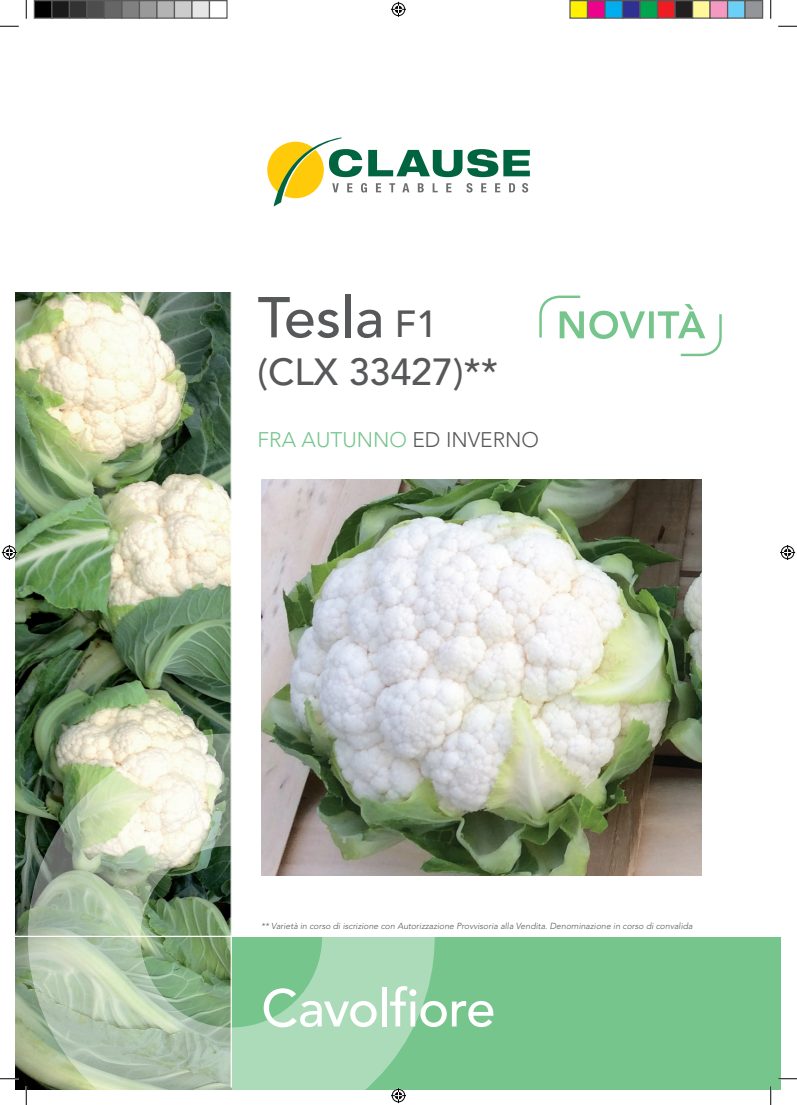
<style>
.page{position:relative;width:797px;height:1105px;background:#fff}
.page>*{position:absolute;margin:0;border:0;box-sizing:border-box;transform-origin:0 0}
.NOUVEAUTÉ{font:500 57px "Avenir";color:#57585a}
.FRUIT_VARIETY_TITLE{font:500 52.5px "Avenir";letter-spacing:-.02em;color:#fff}
.NOUVEAUTÉ-2{font:500 37.5px "Avenir";color:#57585a}
.VARIETY_TEXT{font:300 21px "Avenir LT Std";color:#76c58d}
.FOOTNOTES{font:italic 300 8.75px "Avenir LT Std";color:#57585a}
.s1{font-size:37.5px}
.s2{color:#57585a}
</style>
<div class="page">
<div style="left:231px;top:936px;width:550px;height:153px;background:#76c58d"></div>
<img style="left:16px;top:292px;width:215px;height:797px">
<svg style="left:267px;top:137px;width:263px;height:70px"></svg>
<svg style="left:28px;top:733px;width:406px;height:356px"></svg>
<hr style="left:16px;top:936px;width:765px;height:1px;background:#fff">
<hr style="left:231px;top:292px;width:1px;height:795px;background:#fff">
<img style="left:261px;top:480px;width:440px;height:396px">
<svg style="left:539px;top:295px;width:183px;height:62px"></svg>
<svg style="left:0;top:25px;width:19px;height:2px"></svg>
<svg style="left:778px;top:25px;width:19px;height:2px"></svg>
<svg style="left:0;top:1078px;width:19px;height:1px"></svg>
<svg style="left:778px;top:1078px;width:19px;height:1px"></svg>
<svg style="left:25px;top:0;width:2px;height:19px"></svg>
<svg style="left:25px;top:1086px;width:2px;height:19px"></svg>
<svg style="left:770px;top:0;width:1px;height:19px"></svg>
<svg style="left:770px;top:1086px;width:1px;height:19px"></svg>
<svg style="left:391px;top:2px;width:15px;height:15px"></svg>
<svg style="left:391px;top:1088px;width:15px;height:15px"></svg>
<svg style="left:2px;top:545px;width:15px;height:15px"></svg>
<svg style="left:780px;top:545px;width:15px;height:15px"></svg>
<div style="left:34px;top:1px;width:18px;height:17px;background:#000"></div>
<div style="left:34px;top:0;width:18px;height:19px;border:1px solid #595959"></div>
<div style="left:52px;top:1px;width:17px;height:17px;background:#1a1a1a"></div>
<div style="left:51px;top:0;width:19px;height:19px;border:1px solid #595959"></div>
<div style="left:69px;top:1px;width:18px;height:17px;background:#333"></div>
<div style="left:69px;top:0;width:19px;height:19px;border:1px solid #595959"></div>
<div style="left:87px;top:1px;width:17px;height:17px;background:#4d4d4d"></div>
<div style="left:86px;top:0;width:19px;height:19px;border:1px solid #595959"></div>
<div style="left:104px;top:1px;width:18px;height:17px;background:#666"></div>
<div style="left:104px;top:0;width:18px;height:19px;border:1px solid #595959"></div>
<div style="left:122px;top:1px;width:17px;height:17px;background:#808080"></div>
<div style="left:121px;top:0;width:19px;height:19px;border:1px solid #595959"></div>
<div style="left:139px;top:1px;width:18px;height:17px;background:#999"></div>
<div style="left:139px;top:0;width:19px;height:19px;border:1px solid #595959"></div>
<div style="left:157px;top:1px;width:17px;height:17px;background:#b3b3b3"></div>
<div style="left:156px;top:0;width:19px;height:19px;border:1px solid #595959"></div>
<div style="left:174px;top:1px;width:18px;height:17px;background:#ccc"></div>
<div style="left:174px;top:0;width:18px;height:19px;border:1px solid #595959"></div>
<div style="left:192px;top:1px;width:17px;height:17px;background:#e6e6e6"></div>
<div style="left:191px;top:0;width:19px;height:19px;border:1px solid #595959"></div>
<div style="left:209px;top:0;width:19px;height:19px;border:1px solid #595959"></div>
<div style="left:570px;top:1px;width:17px;height:17px;background:#fff101"></div>
<div style="left:569px;top:0;width:19px;height:19px;border:1px solid #595959"></div>
<div style="left:587px;top:1px;width:18px;height:17px;background:#ed028c"></div>
<div style="left:587px;top:0;width:18px;height:19px;border:1px solid #595959"></div>
<div style="left:605px;top:1px;width:17px;height:17px;background:#00aeef"></div>
<div style="left:604px;top:0;width:19px;height:19px;border:1px solid #595959"></div>
<div style="left:622px;top:1px;width:18px;height:17px;background:#2e3092"></div>
<div style="left:622px;top:0;width:18px;height:19px;border:1px solid #595959"></div>
<div style="left:640px;top:1px;width:17px;height:17px;background:#00a54f"></div>
<div style="left:639px;top:0;width:19px;height:19px;border:1px solid #595959"></div>
<div style="left:657px;top:1px;width:18px;height:17px;background:#ee1d23"></div>
<div style="left:657px;top:0;width:18px;height:19px;border:1px solid #595959"></div>
<div style="left:675px;top:1px;width:17px;height:17px;background:#231f20"></div>
<div style="left:674px;top:0;width:19px;height:19px;border:1px solid #595959"></div>
<div style="left:692px;top:1px;width:18px;height:17px;background:#fff79a"></div>
<div style="left:692px;top:0;width:18px;height:19px;border:1px solid #595959"></div>
<div style="left:710px;top:1px;width:17px;height:17px;background:#f499c2"></div>
<div style="left:709px;top:0;width:19px;height:19px;border:1px solid #595959"></div>
<div style="left:727px;top:1px;width:18px;height:17px;background:#6bcff6"></div>
<div style="left:727px;top:0;width:18px;height:19px;border:1px solid #595959"></div>
<div style="left:745px;top:1px;width:17px;height:17px;background:#939598"></div>
<div style="left:744px;top:0;width:19px;height:19px;border:1px solid #595959"></div>
<p class="NOUVEAUTÉ" style="left:258px;top:285px;width:181px">Tesla <span class="s1">F1</span></p>
<p class="NOUVEAUTÉ-2" style="left:258px;top:351px;width:242px">(CLX 33427)**</p>
<p class="VARIETY_TEXT" style="left:258px;top:428px;width:283px">FRA AUTUNNO <span class="s2">ED INVERNO</span></p>
<p class="FOOTNOTES" style="left:261px;top:921px;width:433px">** Varietà in corso di iscrizione con Autorizzazione Provvisoria alla Vendita. Denominazione in corso di convalida</p>
<p class="FRUIT_VARIETY_TITLE" style="left:261px;top:978px;width:236px">Cavolfiore</p>
</div>
